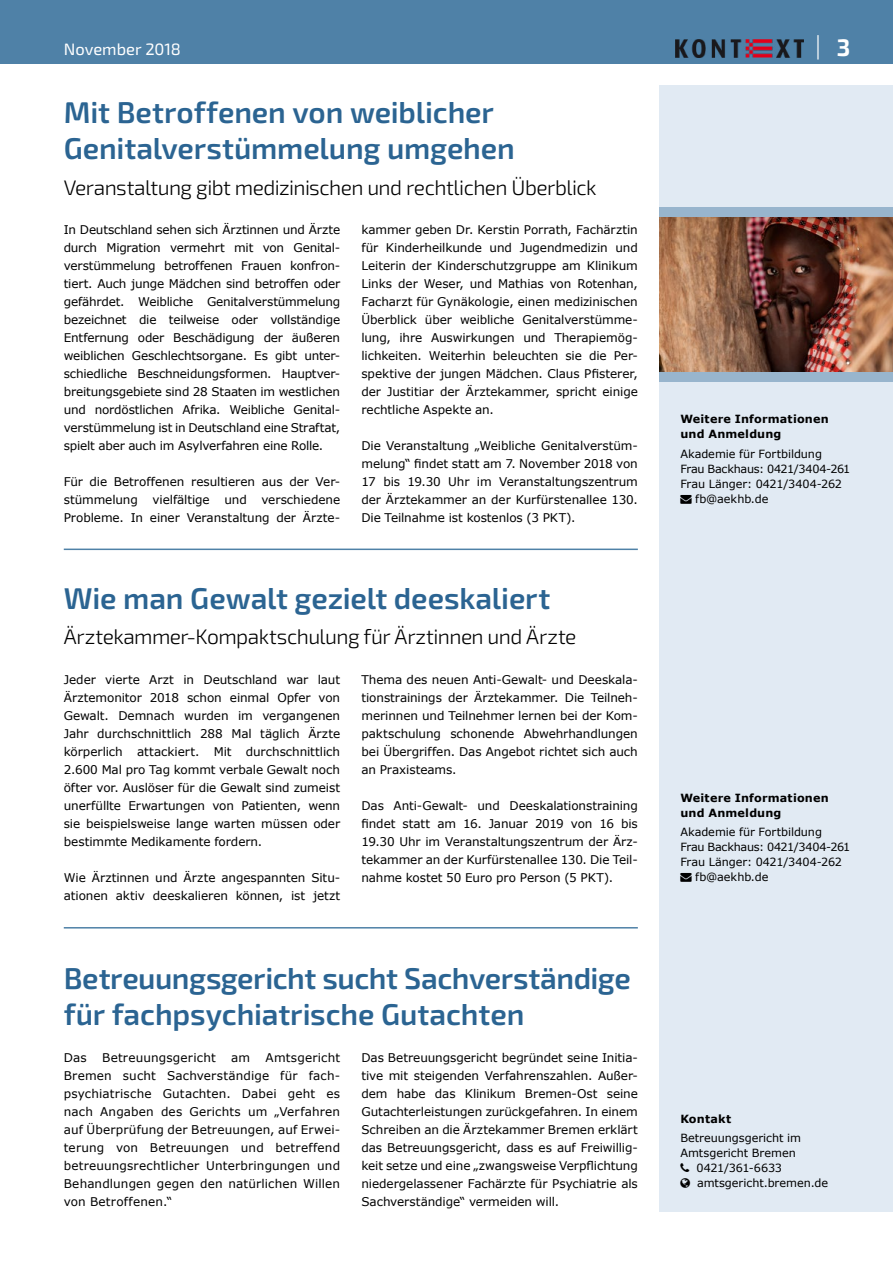
<style>
.page{position:relative;width:893px;height:1263px;background:#fff}
.page>*{position:absolute;margin:0;border:0;box-sizing:border-box;transform-origin:0 0}
.t1{font:600 30px/36px "Exo 2";letter-spacing:-.005em;color:#2b6492}
.t2{font:700 24px "Agfa Rotis Semisans";color:#fff}
.t3{font:300 21px "Exo 2";letter-spacing:-.025em;color:#000}
.t4{font:16.5px "Exo 2";color:#fff}
.t5{font:12px/18px "Verdana";letter-spacing:-.005em;color:#000;text-align:justify}
.t6{font:12px "Verdana";letter-spacing:.015em;color:#000}
.t7{font:11.25px/15px "Verdana";letter-spacing:-.005em;color:#000}
.t8{font:700 11.25px/15px "Verdana";letter-spacing:.015em;color:#000}
.s1{font-family:"Exo 2"}
</style>
<div class="page">
<div style="left:0;top:0;width:893px;height:64px;background:#4f81a7"></div>
<div style="left:659px;top:85px;width:234px;height:1127px;background:#e1eaf3"></div>
<img style="left:676px;top:39px;width:128px;height:18px">
<hr style="left:64px;top:549px;width:574px;height:1px;background:#4f81a7">
<svg style="left:659px;top:207px;width:234px;height:175px;background:#96acc0"></svg>
<img style="left:659px;top:218px;width:234px;height:153px">
<hr style="left:64px;top:927px;width:574px;height:1px;background:#4f81a7">
<h3 class="t4" style="left:64px;top:40px;width:119px">November 2018</h3>
<h2 class="t2" style="left:814px;top:32px;width:38px">| <span class="s1">3</span></h2>
<h1 class="t1" style="left:64px;top:95px;width:452px">Mit Betroffenen von weiblicher<br>Genitalverstümmelung umgehen</h1>
<h3 class="t3" style="left:64px;top:175px;width:534px">Veranstaltung gibt medizinischen und rechtlichen Überblick</h3>
<p class="t5" style="left:64px;top:221px;width:278px">In Deutschland sehen sich Ärztinnen und Ärzte durch Migration vermehrt mit von Genital&shy;verstümmelung betroffenen Frauen konfron&shy;tiert. Auch junge Mädchen sind betroffen oder gefährdet. Weibliche Genitalverstümmelung bezeichnet die teilweise oder vollständige Entfernung oder Beschädigung der äußeren weiblichen Geschlechtsorgane. Es gibt unter&shy;schiedliche Beschneidungsformen. Hauptver&shy;breitungsgebiete sind 28 Staaten im westlichen und nordöstlichen Afrika. Weibliche Genital&shy;verstümmelung ist in Deutschland eine Straftat, spielt aber auch im Asylverfahren eine Rolle.</p>
<p class="t5" style="left:64px;top:473px;width:278px">Für die Betroffenen resultieren aus der Ver&shy;stümmelung vielfältige und verschiedene Probleme. In einer Veranstaltung der Ärzte-</p>
<p class="t5" style="left:361px;top:221px;width:278px">kammer geben Dr. Kerstin Porrath, Fachärztin für Kinderheilkunde und Jugendmedizin und Leiterin der Kinderschutzgruppe am Klinikum Links der Weser, und Mathias von Rotenhan, Facharzt für Gynäkologie, einen medizinischen Überblick über weibliche Genitalverstümme&shy;lung, ihre Auswirkungen und Therapiemög&shy;lichkeiten. Weiterhin beleuchten sie die Per&shy;spektive der jungen Mädchen. Claus Pfisterer, der Justitiar der Ärztekammer, spricht einige rechtliche Aspekte an.</p>
<p class="t5" style="left:361px;top:437px;width:278px">Die Veranstaltung „Weibliche Genitalverstüm&shy;melung“ findet statt am 7. November 2018 von 17 bis 19.30 Uhr im Veranstaltungszentrum der Ärztekammer an der Kurfürstenallee 130.<br>Die Teilnahme ist kostenlos (3 PKT).</p>
<p class="t8" style="left:680px;top:411px;width:150px">Weitere Informationen und Anmeldung</p>
<p class="t7" style="left:680px;top:446px;width:172px">Akademie für Fortbildung<br>Frau Backhaus: 0421/3404-261<br>Frau Länger: 0421/3404-262</p>
<p class="t7" style="left:680px;top:491px;width:90px">→ fb@aekhb.de</p>
<h1 class="t1" style="left:64px;top:581px;width:488px">Wie man Gewalt gezielt deeskaliert</h1>
<h3 class="t3" style="left:64px;top:624px;width:514px">Ärztekammer-Kompaktschulung für Ärztinnen und Ärzte</h3>
<p class="t5" style="left:64px;top:671px;width:278px">Jeder vierte Arzt in Deutschland war laut Ärztemonitor 2018 schon einmal Opfer von Gewalt. Demnach wurden im vergangenen Jahr durchschnittlich 288 Mal täglich Ärzte körperlich attackiert. Mit durchschnittlich 2.600 Mal pro Tag kommt verbale Gewalt noch öfter vor. Auslöser für die Gewalt sind zumeist unerfüllte Erwartungen von Patienten, wenn sie beispielsweise lange warten müssen oder bestimmte Medikamente fordern.</p>
<p class="t5" style="left:64px;top:869px;width:278px">Wie Ärztinnen und Ärzte angespannten Situ&shy;ationen aktiv deeskalieren können, ist jetzt</p>
<p class="t5" style="left:361px;top:671px;width:278px">Thema des neuen Anti-Gewalt- und Deeskala&shy;tionstrainings der Ärztekammer. Die Teilneh&shy;merinnen und Teilnehmer lernen bei der Kom&shy;paktschulung schonende Abwehrhandlungen bei Übergriffen. Das Angebot richtet sich auch an Praxisteams.</p>
<p class="t5" style="left:361px;top:797px;width:278px">Das Anti-Gewalt- und Deeskalationstraining findet statt am 16. Januar 2019 von 16 bis 19.30 Uhr im Veranstaltungszentrum der Ärz&shy;tekammer an der Kurfürstenallee 130. Die Teil&shy;nahme kostet 50 Euro pro Person (5 PKT).</p>
<p class="t8" style="left:680px;top:790px;width:150px">Weitere Informationen und Anmeldung</p>
<p class="t7" style="left:680px;top:824px;width:172px">Akademie für Fortbildung<br>Frau Backhaus: 0421/3404-261<br>Frau Länger: 0421/3404-262</p>
<p class="t7" style="left:680px;top:869px;width:90px">→ fb@aekhb.de</p>
<h1 class="t1" style="left:64px;top:961px;width:568px">Betreuungsgericht sucht Sachverständige für fachpsychiatrische Gutachten</h1>
<p class="t5" style="left:64px;top:1049px;width:24px">Das</p>
<p class="t6" style="left:102px;top:1049px;width:115px">Betreuungsgericht</p>
<p class="t5" style="left:231px;top:1049px;width:20px">am</p>
<p class="t5" style="left:64px;top:1049px;width:278px;text-indent:202px">Amtsgericht Bremen sucht Sachverständige für fach&shy;psychiatrische Gutachten. Dabei geht es nach Angaben des Gerichts um „Verfahren auf Überprüfung der Betreuungen, auf Erwei&shy;terung von Betreuungen und betreffend betreuungsrechtlicher Unterbringungen und Behandlungen gegen den natürlichen Willen von Betroffenen.“</p>
<p class="t5" style="left:361px;top:1049px;width:278px">Das Betreuungsgericht begründet seine Initia&shy;tive mit steigenden Verfahrenszahlen. Außer&shy;dem habe das Klinikum Bremen-Ost seine Gutachterleistungen zurückgefahren. In einem Schreiben an die Ärztekammer Bremen erklärt das Betreuungsgericht, dass es auf Freiwillig&shy;keit setze und eine „zwangsweise Verpflichtung niedergelassener Fachärzte für Psychiatrie als Sachverständige“ vermeiden will.</p>
<p class="t8" style="left:680px;top:1111px;width:52px">Kontakt</p>
<p class="t7" style="left:680px;top:1130px;width:122px">Betreuungsgericht im</p>
<p class="t7" style="left:680px;top:1145px;width:117px">Amtsgericht Bremen</p>
<p class="t7" style="left:696px;top:1160px;width:87px">0421/361-6633</p>
<p class="t7" style="left:697px;top:1175px;width:133px">amtsgericht.bremen.de</p>
</div>
